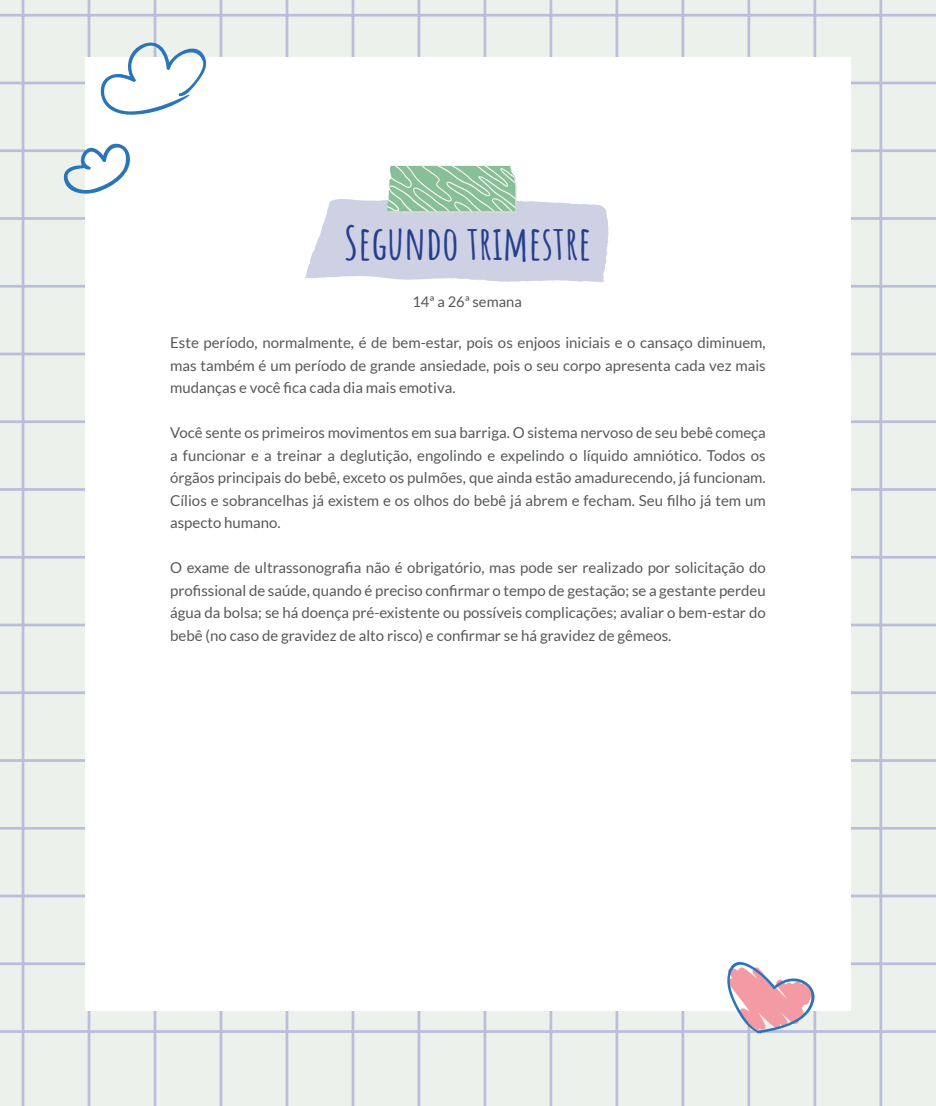
<style>
.page{position:relative;width:936px;height:1106px;background:#fff}
.page>*{position:absolute;margin:0;border:0;box-sizing:border-box;transform-origin:0 0}
.t1{font:700 46.05px "Amatic SC";color:#253f8e}
.t2{font:15px/22.5px "Lato";color:#57585a;text-align:justify}
.t3{font:14.7px "Lato";color:#57585a}
</style>
<div class="page">
<div style="left:0;top:0;width:935px;height:1106px;background:#ecf2eb"></div>
<hr style="left:0;top:14px;width:935px;height:3px;background:#bbbddc">
<hr style="left:0;top:82px;width:935px;height:2px;background:#bbbddc">
<hr style="left:0;top:149px;width:935px;height:3px;background:#bbbddc">
<hr style="left:0;top:217px;width:935px;height:3px;background:#bbbddc">
<hr style="left:0;top:285px;width:935px;height:2px;background:#bbbddc">
<hr style="left:0;top:352px;width:935px;height:3px;background:#bbbddc">
<hr style="left:0;top:420px;width:935px;height:3px;background:#bbbddc">
<hr style="left:0;top:488px;width:935px;height:3px;background:#bbbddc">
<hr style="left:0;top:556px;width:935px;height:2px;background:#bbbddc">
<hr style="left:0;top:623px;width:935px;height:3px;background:#bbbddc">
<hr style="left:0;top:691px;width:935px;height:3px;background:#bbbddc">
<hr style="left:0;top:759px;width:935px;height:3px;background:#bbbddc">
<hr style="left:0;top:827px;width:935px;height:2px;background:#bbbddc">
<hr style="left:0;top:894px;width:935px;height:3px;background:#bbbddc">
<hr style="left:0;top:962px;width:935px;height:3px;background:#bbbddc">
<hr style="left:0;top:1030px;width:935px;height:2px;background:#bbbddc">
<hr style="left:0;top:0;width:1px;height:1106px;background:#bbbddc">
<hr style="left:22px;top:0;width:2px;height:1106px;background:#bbbddc">
<hr style="left:88px;top:0;width:2px;height:1106px;background:#bbbddc">
<hr style="left:154px;top:0;width:2px;height:1106px;background:#bbbddc">
<hr style="left:219px;top:0;width:3px;height:1106px;background:#bbbddc">
<hr style="left:285px;top:0;width:3px;height:1106px;background:#bbbddc">
<hr style="left:351px;top:0;width:3px;height:1106px;background:#bbbddc">
<hr style="left:417px;top:0;width:3px;height:1106px;background:#bbbddc">
<hr style="left:483px;top:0;width:3px;height:1106px;background:#bbbddc">
<hr style="left:549px;top:0;width:3px;height:1106px;background:#bbbddc">
<hr style="left:615px;top:0;width:3px;height:1106px;background:#bbbddc">
<hr style="left:681px;top:0;width:3px;height:1106px;background:#bbbddc">
<hr style="left:747px;top:0;width:3px;height:1106px;background:#bbbddc">
<hr style="left:813px;top:0;width:3px;height:1106px;background:#bbbddc">
<hr style="left:879px;top:0;width:3px;height:1106px;background:#bbbddc">
<hr style="left:935px;top:0;width:1px;height:1106px;background:#bbbddc">
<div style="left:85px;top:57px;width:765px;height:953px;background:#fff"></div>
<svg style="left:100px;top:38px;width:107px;height:77px"></svg>
<svg style="left:62px;top:143px;width:68px;height:51px"></svg>
<svg style="left:724px;top:962px;width:91px;height:71px"></svg>
<svg style="left:305px;top:166px;width:304px;height:116px"></svg>
<h1 class="t1" style="left:344px;top:207px;width:249px">SEGUNDO TRIMESTRE</h1>
<p class="t3" style="left:412px;top:293px;width:111px">14ª a 26ª semana</p>
<p class="t2" style="left:170px;top:331px;width:597px">Este período, normalmente, é de bem-estar, pois os enjoos iniciais e o cansaço diminuem, mas também é um período de grande ansiedade, pois o seu corpo apresenta cada vez mais mudanças e você fica cada dia mais emotiva.</p>
<p class="t2" style="left:170px;top:421px;width:597px">Você sente os primeiros movimentos em sua barriga. O sistema nervoso de seu bebê começa a funcionar e a treinar a deglutição, engolindo e expelindo o líquido amniótico. Todos os órgãos principais do bebê, exceto os pulmões, que ainda estão amadurecendo, já funcionam.<br>Cílios e sobrancelhas já existem e os olhos do bebê já abrem e fecham. Seu filho já tem um aspecto humano.</p>
<p class="t2" style="left:170px;top:556px;width:597px">O exame de ultrassonografia não é obrigatório, mas pode ser realizado por solicitação do profissional de saúde, quando é preciso confirmar o tempo de gestação; se a gestante perdeu água da bolsa; se há doença pré-existente ou possíveis complicações; avaliar o bem-estar do bebê (no caso de gravidez de alto risco) e confirmar se há gravidez de gêmeos.</p>
</div>
